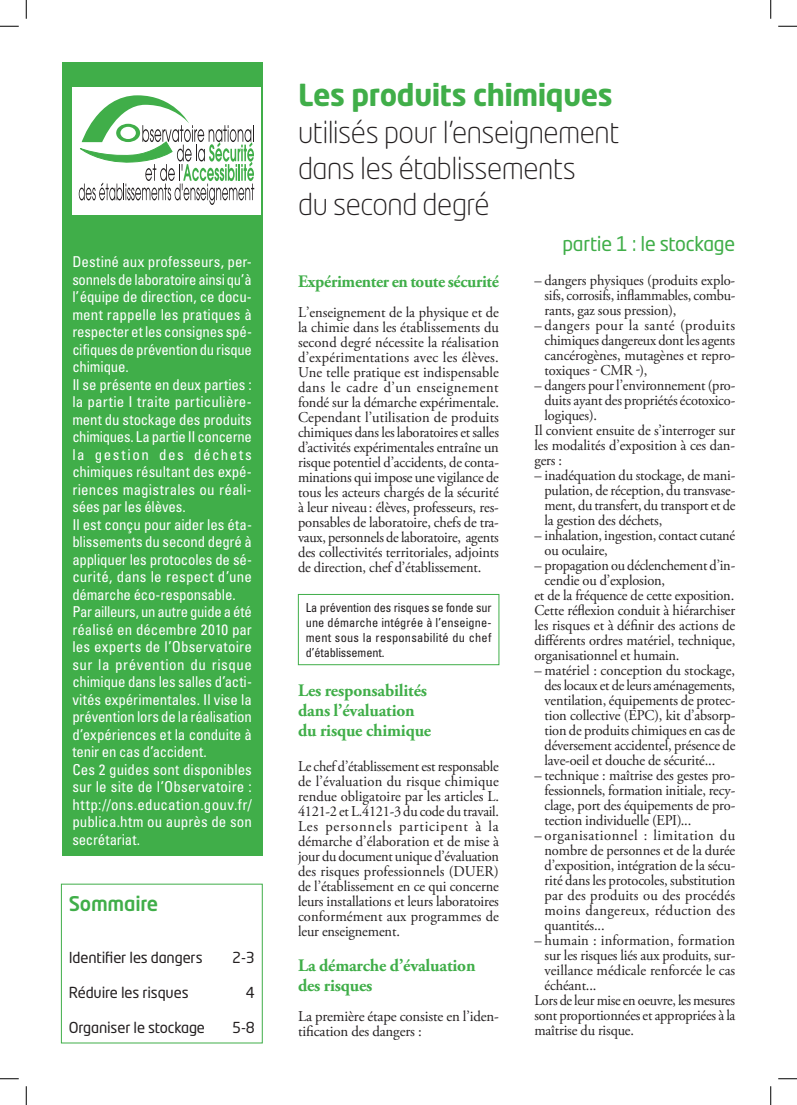
<style>
.page{position:relative;width:797px;height:1105px;background:#fff}
.page>*{position:absolute;margin:0;border:0;box-sizing:border-box;transform-origin:0 0}
.t1{font:300 30px "Neo Tech Std";letter-spacing:-.015em;color:#231f20}
.t2{font:700 30px "Neo Tech Std";letter-spacing:-.015em;color:#40ae49}
.t3{font:20px "Neo Tech Std";letter-spacing:-.015em;color:#40ae49}
.t4{font:500 20px "Neo Tech Std";letter-spacing:-.01em;color:#40ae49}
.t5{font:700 17.5px "Adobe Garamond Pro";letter-spacing:-.01em;color:#40ae49}
.t6{font:15px/15px "Adobe Garamond Pro";letter-spacing:-.01em;color:#231f20;text-align:justify}
.t7{font:condensed 15px/17.5px "Univers LT Std";letter-spacing:-.005em;color:#fff;text-align:justify}
.t8{font:15px/15px "Adobe Garamond Pro";letter-spacing:-.01em;color:#231f20;text-align:justify;scale:.96 1}
.t9{font:15px/15px "Adobe Garamond Pro";letter-spacing:-.01em;color:#231f20;text-align:justify;scale:.95 1}
.t10{font:15px "Neo Tech Std";letter-spacing:-.01em;color:#231f20}
.t11{font:condensed 12.5px/15px "Univers LT Std";letter-spacing:.02em;color:#231f20;text-align:justify}
</style>
<div class="page">
<div style="left:298px;top:594px;width:201px;height:71px;border:1px solid #40ae49"></div>
<div style="left:62px;top:62px;width:200px;height:793px;background:#40ae49"></div>
<div style="left:72px;top:88px;width:189px;height:127px;background:#fff"></div>
<svg style="left:79px;top:95px;width:175px;height:110px"></svg>
<svg style="left:0;top:25px;width:19px;height:2px"></svg>
<svg style="left:778px;top:25px;width:19px;height:2px"></svg>
<svg style="left:0;top:1078px;width:19px;height:1px"></svg>
<svg style="left:778px;top:1078px;width:19px;height:1px"></svg>
<svg style="left:25px;top:0;width:2px;height:19px"></svg>
<svg style="left:25px;top:1086px;width:2px;height:19px"></svg>
<svg style="left:770px;top:0;width:1px;height:19px"></svg>
<svg style="left:770px;top:1086px;width:1px;height:19px"></svg>
<p class="t7" style="left:72px;top:253px;width:181px">Destiné aux professeurs, per&shy;sonnels de laboratoire ainsi qu’à l’équipe de direction, ce docu&shy;ment rappelle les pratiques à respecter et les consignes spé&shy;cifiques de prévention du risque chimique.</p>
<p class="t7" style="left:72px;top:375px;width:181px">Il se présente en deux parties : la partie I traite particulière&shy;ment du stockage des produits chimiques. La partie II concerne la gestion des déchets chimiques résultant des expé&shy;riences magistrales ou réali&shy;sées par les élèves.</p>
<p class="t7" style="left:72px;top:515px;width:181px">Il est conçu pour aider les éta&shy;blissements du second degré à appliquer les protocoles de sé&shy;curité, dans le respect d’une démarche éco-responsable.</p>
<p class="t7" style="left:72px;top:603px;width:181px">Par ailleurs, un autre guide a été réalisé en décembre 2010 par les experts de l’Observatoire sur la prévention du risque chimique dans les salles d’acti&shy;vités expérimentales. Il vise la prévention lors de la réalisation d’expériences et la conduite à tenir en cas d’accident.</p>
<p class="t7" style="left:72px;top:760px;width:181px">Ces 2 guides sont disponibles sur le site de l’Observatoire : http://ons.education.gouv.fr/ publica.htm ou auprès de son secrétariat.</p>
<p class="t4" style="left:69px;top:891px;width:91px">Sommaire</p>
<p class="t10" style="left:69px;top:948px;width:135px">Identifier les dangers</p>
<p class="t10" style="left:232px;top:948px;width:24px">2-3</p>
<p class="t10" style="left:69px;top:983px;width:121px">Réduire les risques</p>
<p class="t10" style="left:246px;top:983px;width:10px">4</p>
<p class="t10" style="left:69px;top:1018px;width:138px">Organiser le stockage</p>
<p class="t10" style="left:232px;top:1018px;width:24px">5-8</p>
<p class="t2" style="left:298px;top:76px;width:316px">Les produits chimiques</p>
<p class="t1" style="left:298px;top:114px;width:323px">utilisés pour l’enseignement</p>
<p class="t1" style="left:298px;top:150px;width:279px">dans les établissements</p>
<p class="t1" style="left:298px;top:186px;width:193px">du second degré</p>
<p class="t3" style="left:562px;top:231px;width:174px">partie 1 : le stockage</p>
<p class="t5" style="left:298px;top:271px;width:202px">Expérimenter en toute sécurité</p>
<p class="t6" style="left:298px;top:305px;width:202px">L’enseignement de la physique et de la chimie dans les établissements du second degré nécessite la réalisation d’expérimentations avec les élèves.<br>Une telle pratique est indispensable dans le cadre d’un enseignement fondé sur la démarche expérimentale.<br>Cependant l’utilisation de produits chimiques dans les laboratoires et salles d’activités expérimentales entraîne un risque potentiel d’accidents, de conta&shy;minations qui impose une vigilance de tous les acteurs chargés de la sécurité à leur niveau: élèves, professeurs, res&shy;ponsables de laboratoire, chefs de tra&shy;vaux, personnels de laboratoire, agents des collectivités territoriales, adjoints de direction, chef d’établissement.</p>
<p class="t11" style="left:306px;top:599px;width:187px">La prévention des risques se fonde sur une démarche intégrée à l’enseigne&shy;ment sous la responsabilité du chef d’établissement.</p>
<p class="t5" style="left:298px;top:680px;width:130px">Les responsabilités</p>
<p class="t5" style="left:298px;top:700px;width:118px">dans l’évaluation</p>
<p class="t5" style="left:298px;top:720px;width:135px">du risque chimique</p>
<p class="t9" style="left:298px;top:759px;width:213px">Le chef d’établissement est responsable de l’évaluation du risque chimique rendue obligatoire par les articles L.<br>4121-2 et L.4121-3 du code du travail.</p>
<p class="t6" style="left:298px;top:819px;width:202px">Les personnels participent à la démarche d’élaboration et de mise à jour du document unique d’évaluation des risques professionnels (DUER) de l’établissement en ce qui concerne leurs installations et leurs laboratoires conformément aux programmes de leur enseignement.</p>
<p class="t5" style="left:298px;top:955px;width:179px">La démarche d’évaluation</p>
<p class="t5" style="left:298px;top:975px;width:76px">des risques</p>
<p class="t6" style="left:298px;top:1009px;width:202px">La première étape consiste en l’iden&shy;tification des dangers :</p>
<p class="t8" style="left:544px;top:273px;width:200px;text-indent:-10px">– dangers physiques (produits explo&shy;sifs, corrosifs, inflammables, combu&shy;rants, gaz sous pression),</p>
<p class="t6" style="left:544px;top:318px;width:192px;text-indent:-10px">– dangers pour la santé (produits chimiques dangereux dont les agents cancérogènes, mutagènes et repro&shy;toxiques - CMR -),</p>
<p class="t8" style="left:544px;top:378px;width:200px;text-indent:-10px">– dangers pour l’environnement (pro&shy;duits ayant des propriétés écotoxico&shy;logiques).</p>
<p class="t8" style="left:534px;top:423px;width:211px">Il convient ensuite de s’interroger sur les modalités d’exposition à ces dan&shy;gers :</p>
<p class="t8" style="left:544px;top:468px;width:200px;text-indent:-10px">– inadéquation du stockage, de mani&shy;pulation, de réception, du transvase&shy;ment, du transfert, du transport et de la gestion des déchets,</p>
<p class="t9" style="left:544px;top:528px;width:202px;text-indent:-10px">– inhalation, ingestion, contact cutané ou oculaire,</p>
<p class="t9" style="left:544px;top:558px;width:202px;text-indent:-10px">– propagation ou déclenchement d’in&shy;cendie ou d’explosion,</p>
<p class="t8" style="left:534px;top:588px;width:210px">et de la fréquence de cette exposition.</p>
<p class="t8" style="left:534px;top:603px;width:211px">Cette réflexion conduit à hiérarchiser les risques et à définir des actions de différents ordres matériel, technique, organisationnel et humain.</p>
<p class="t6" style="left:544px;top:663px;width:192px;text-indent:-10px">– matériel : conception du stockage, des locaux et de leurs aménagements, ventilation, équipements de protec&shy;tion collective (EPC), kit d’absorp&shy;tion de produits chimiques en cas de déversement accidentel, présence de lave-oeil et douche de sécurité...</p>
<p class="t8" style="left:544px;top:768px;width:200px;text-indent:-10px">– technique : maîtrise des gestes pro&shy;fessionnels, formation initiale, recy&shy;clage, port des équipements de pro&shy;tection individuelle (EPI)...</p>
<p class="t6" style="left:544px;top:828px;width:192px;text-indent:-10px">– organisationnel : limitation du nombre de personnes et de la durée d’exposition, intégration de la sécu&shy;rité dans les protocoles, substitution par des produits ou des procédés moins dangereux, réduction des quantités...</p>
<p class="t6" style="left:544px;top:933px;width:192px;text-indent:-10px">– humain : information, formation sur les risques liés aux produits, sur&shy;veillance médicale renforcée le cas échéant...</p>
<p class="t9" style="left:534px;top:993px;width:213px">Lors de leur mise en oeuvre, les mesures sont proportionnées et appropriées à la maîtrise du risque.</p>
</div>
